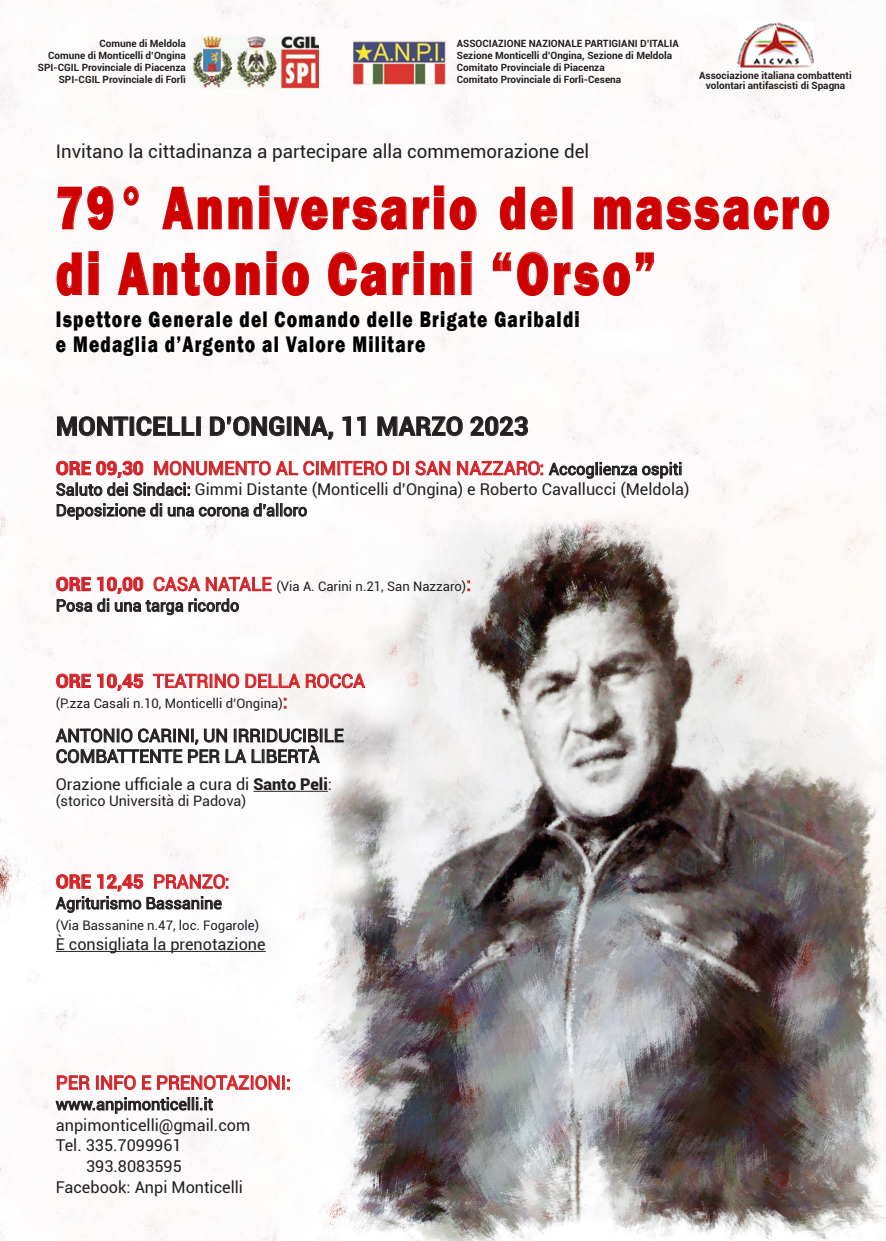
<style>
.page{position:relative;width:886px;height:1241px;background:#fff}
.page>*{position:absolute;margin:0;border:0;box-sizing:border-box;transform-origin:0 0}
.t1{font:800 62.5px/65.6px "Franklin Gothic";letter-spacing:.06em;color:#cf0000;scale:.76 1}
.t2{font:700 25.62px "Roboto";color:#231f20}
.t3{font:800 23.12px "Franklin Gothic";letter-spacing:.07em;color:#000;scale:.76 1}
.t4{font:18.75px "Roboto";color:#d32328}
.t5{font:18.75px "Roboto";color:#231f20}
.t6{font:700 18.75px "Roboto";color:#d32328}
.t7{font:18.12px/20.6px "Roboto";color:#231f20}
.t8{font:16.25px "Roboto";color:#231f20}
.t9{font:14.38px "Roboto";color:#231f20}
.t10{font:13.12px "Roboto";color:#231f20}
.t11{font:700 10px/10.6px "Roboto";color:#231f20;text-align:center}
.s1{font-weight:700}
.s2{font-size:16.25px;color:#231f20}
.s3{font-weight:700;font-size:18.75px;color:#d32328}
.s4{font-size:18.75px;color:#d32328}
.s5{font-weight:900}
.s6{font-weight:400}
</style>
<div class="page">
<img style="left:0;top:0;width:886px;height:1240px">
<img style="left:353px;top:40px;width:93px;height:44px">
<img style="left:192px;top:35px;width:127px;height:53px">
<img style="left:737px;top:22px;width:77px;height:45px">
<svg style="left:58px;top:187px;width:24px;height:42px"></svg>
<svg style="left:88px;top:186px;width:25px;height:44px"></svg>
<svg style="left:124px;top:186px;width:15px;height:19px"></svg>
<svg style="left:162px;top:187px;width:60px;height:42px"></svg>
<svg style="left:229px;top:197px;width:23px;height:32px"></svg>
<svg style="left:259px;top:185px;width:68px;height:45px"></svg>
<svg style="left:333px;top:197px;width:74px;height:33px"></svg>
<svg style="left:413px;top:185px;width:31px;height:44px"></svg>
<svg style="left:450px;top:197px;width:26px;height:33px"></svg>
<svg style="left:500px;top:187px;width:25px;height:43px"></svg>
<svg style="left:531px;top:197px;width:26px;height:33px"></svg>
<svg style="left:594px;top:197px;width:235px;height:33px"></svg>
<svg style="left:57px;top:252px;width:25px;height:43px"></svg>
<svg style="left:89px;top:251px;width:10px;height:44px"></svg>
<svg style="left:118px;top:252px;width:112px;height:43px"></svg>
<svg style="left:236px;top:262px;width:24px;height:33px"></svg>
<svg style="left:267px;top:251px;width:42px;height:44px"></svg>
<svg style="left:328px;top:252px;width:59px;height:43px"></svg>
<svg style="left:393px;top:251px;width:31px;height:44px"></svg>
<svg style="left:431px;top:262px;width:23px;height:33px"></svg>
<svg style="left:462px;top:251px;width:9px;height:44px"></svg>
<svg style="left:493px;top:252px;width:18px;height:19px"></svg>
<svg style="left:517px;top:252px;width:31px;height:43px"></svg>
<svg style="left:554px;top:262px;width:76px;height:33px"></svg>
<svg style="left:636px;top:252px;width:18px;height:19px"></svg>
<svg style="left:56px;top:354px;width:625px;height:177px"></svg>
<svg style="left:467px;top:580px;width:3px;height:11px"></svg>
<svg style="left:56px;top:576px;width:216px;height:50px"></svg>
<hr style="left:253px;top:790px;width:75px;height:1px;background:#231f20">
<svg style="left:56px;top:673px;width:35px;height:15px"></svg>
<svg style="left:97px;top:673px;width:46px;height:17px"></svg>
<svg style="left:153px;top:673px;width:86px;height:15px"></svg>
<svg style="left:245px;top:673px;width:55px;height:15px"></svg>
<svg style="left:306px;top:673px;width:59px;height:15px"></svg>
<svg style="left:55px;top:728px;width:289px;height:35px"></svg>
<hr style="left:56px;top:950px;width:210px;height:1px;background:#231f20">
<svg style="left:55px;top:874px;width:173px;height:50px"></svg>
<svg style="left:57px;top:1075px;width:33px;height:14px"></svg>
<div style="left:96px;top:1075px;width:3px;height:14px;border:1px solid #d32328"></div>
<svg style="left:101px;top:1074px;width:35px;height:15px"></svg>
<svg style="left:142px;top:1075px;width:9px;height:14px"></svg>
<svg style="left:157px;top:1074px;width:123px;height:15px"></svg>
<div style="left:282px;top:1075px;width:3px;height:14px;border:1px solid #d32328"></div>
<svg style="left:287px;top:1078px;width:3px;height:11px"></svg>
<svg style="left:55px;top:1097px;width:158px;height:27px"></svg>
<p class="t11" style="left:99px;top:38px;width:88px">Comune di Meldola</p>
<p class="t11" style="left:48px;top:50px;width:139px">Comune di Monticelli d’Ongina</p>
<p class="t11" style="left:38px;top:62px;width:149px">SPI-CGIL Provinciale di Piacenza</p>
<p class="t11" style="left:59px;top:74px;width:129px">SPI-CGIL Provinciale di Forlì</p>
<p class="t11" style="left:457px;top:38px;width:223px">ASSOCIAZIONE NAZIONALE PARTIGIANI D’ITALIA</p>
<p class="t11" style="left:457px;top:50px;width:217px">Sezione Monticelli d’Ongina, Sezione di Meldola</p>
<p class="t11" style="left:457px;top:61px;width:149px">Comitato Provinciale di Piacenza</p>
<p class="t11" style="left:457px;top:73px;width:166px">Comitato Provinciale di Forlì-Cesena</p>
<p class="t11" style="left:699px;top:69px;width:154px">Associazione italiana combattenti volontari antifascisti di Spagna</p>
<p class="t5" style="left:56px;top:138px;width:535px">Invitano la cittadinanza a partecipare alla commemorazione del</p>
<p class="t1" style="left:56px;top:175px;width:1020px">79° Anniversario del massacro di Antonio Carini “Orso”</p>
<p class="t3" style="left:56px;top:304px;width:691px">Ispettore Generale del Comando delle Brigate Garibaldi</p>
<p class="t3" style="left:56px;top:329px;width:488px">e Medaglia d’Argento al Valore Militare</p>
<p class="t2" style="left:56px;top:408px;width:474px">MONTICELLI D’ONGINA, 11 MARZO 2023</p>
<p class="t4" style="left:56px;top:455px;width:628px"><span class="s1">ORE 09,30</span> MONUMENTO AL CIMITERO DI SAN NAZZARO: <span class="s2">Accoglienza ospiti</span></p>
<p class="t8" style="left:56px;top:478px;width:635px">Saluto dei Sindaci: Gimmi Distante (Monticelli d’Ongina) e Roberto Cavallucci (Meldola)</p>
<p class="t8" style="left:56px;top:499px;width:253px">Deposizione di una corona d’alloro</p>
<p class="t10" style="left:56px;top:576px;width:417px"><span class="s3">ORE 10,00</span> <span class="s4">CASA NATALE</span> (Via A. Carini n.21, San Nazzaro)<span class="s4">:</span></p>
<p class="t8" style="left:56px;top:594px;width:185px">Posa di una targa ricordo</p>
<p class="t4" style="left:56px;top:667px;width:311px"><span class="s1">ORE 10,45</span> TEATRINO DELLA ROCCA</p>
<p class="t10" style="left:56px;top:694px;width:233px">(P.zza Casali n.10, Monticelli d’Ongina)<span class="s4">:</span></p>
<p class="t7" style="left:56px;top:724px;width:289px">ANTONIO CARINI, UN IRRIDUCIBILE<br>COMBATTENTE PER LA LIBERTÀ</p>
<p class="t8" style="left:56px;top:772px;width:278px">Orazione ufficiale a cura di <span class="s5">Santo Peli</span>:</p>
<p class="t9" style="left:56px;top:791px;width:192px">(storico Università di Padova)</p>
<p class="t6" style="left:56px;top:868px;width:175px">ORE 12,45 <span class="s6">PRANZO:</span></p>
<p class="t8" style="left:56px;top:891px;width:168px">Agriturismo Bassanine</p>
<p class="t10" style="left:56px;top:915px;width:205px">(Via Bassanine n.47, loc. Fogarole)</p>
<p class="t8" style="left:56px;top:932px;width:211px">È consigliata la prenotazione</p>
<p class="t4" style="left:56px;top:1069px;width:236px">PER INFO E PRENOTAZIONI:</p>
<p class="t8" style="left:56px;top:1092px;width:159px">www.anpimonticelli.it</p>
<p class="t8" style="left:56px;top:1113px;width:196px">anpimonticelli@gmail.com</p>
<p class="t8" style="left:56px;top:1133px;width:127px">Tel. 335.7099961</p>
<p class="t8" style="left:86px;top:1154px;width:97px">393.8083595</p>
<p class="t8" style="left:56px;top:1175px;width:189px">Facebook: Anpi Monticelli</p>
</div>
